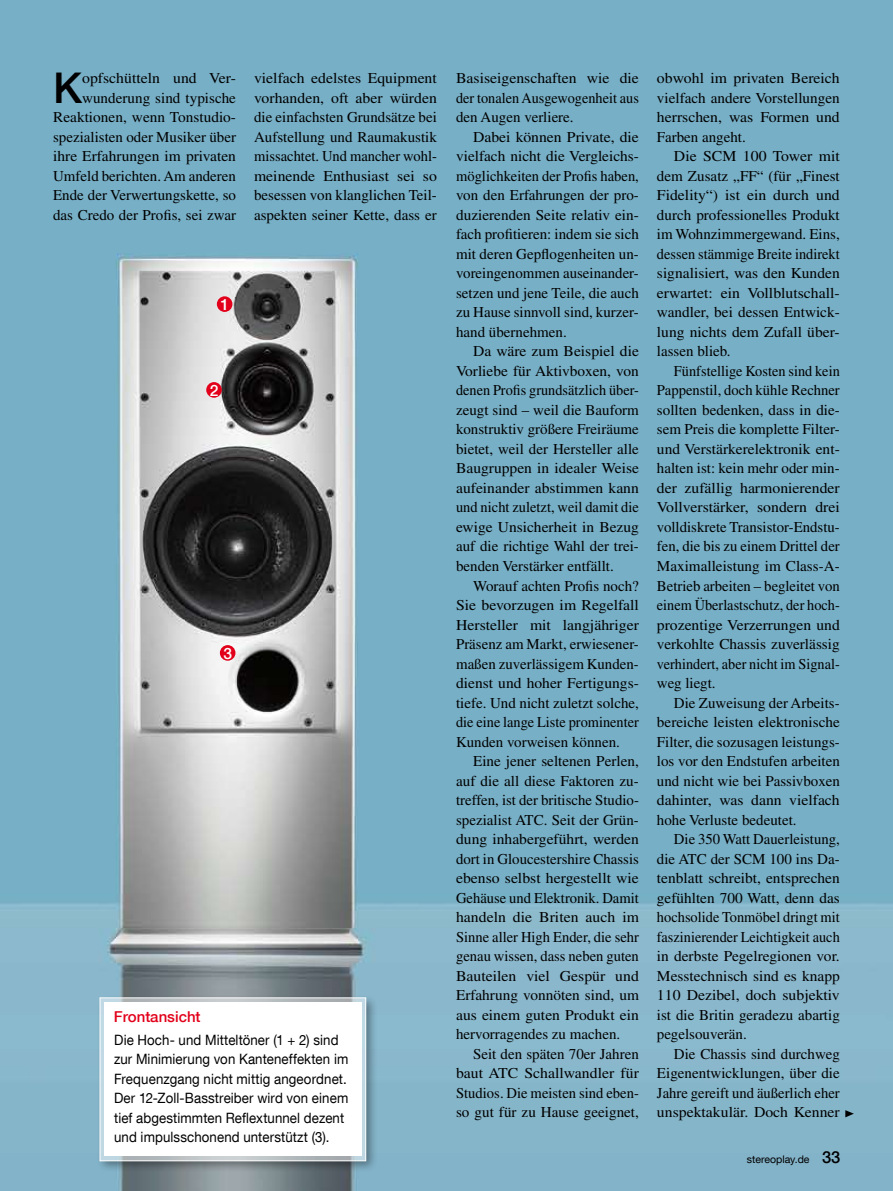
<style>
.page{position:relative;width:893px;height:1191px;background:#fff}
.page>*{position:absolute;margin:0;border:0;box-sizing:border-box;transform-origin:0 0}
.t1{font:500 42.3px "Helvetica Neue LT Com";color:#000}
.t2{font:500 15.6px "Helvetica Neue LT Com";color:#fff}
.t3{font:15px/19.5px "Times LT Std";color:#000;text-align:justify}
.t4{font:15px/19.5px "Times LT Std";color:#000;text-align:justify;scale:1.05 1}
.t5{font:15px/19.5px "Times LT Std";color:#000;text-align:justify;scale:.96 1}
.t6{font:15px/19.5px "Times LT Std";color:#000;text-align:justify;scale:1.04 1}
.t7{font:500 15px "Helvetica Neue LT Com";color:#e2001a}
.t8{font:14.25px/19.5px "Helvetica Neue LT Com";letter-spacing:.01em;color:#000;scale:.93 1}
.t9{font:10.5px "Helvetica Neue LT Com";color:#000}
.s1{font-weight:500;font-size:16.5px}
</style>
<div class="page">
<img style="left:0;top:0;width:893px;height:1191px">
<div style="left:96px;top:993px;width:282px;height:180px;background:#000;opacity:.75"></div>
<svg style="left:102px;top:999px;width:262px;height:160px;background:#c1ccd1"></svg>
<div style="left:100px;top:997px;width:266px;height:164px;border:1px solid #fff"></div>
<div style="left:104px;top:1002px;width:258px;height:153px;background:#fff"></div>
<div style="left:217px;top:296px;width:15px;height:16px;background:#e2001a;border-radius:50%"></div>
<div style="left:206px;top:382px;width:16px;height:16px;background:#e2001a;border-radius:50%"></div>
<div style="left:220px;top:645px;width:15px;height:15px;background:#e2001a;border-radius:50%"></div>
<svg style="left:845px;top:1110px;width:9px;height:7px"></svg>
<h1 class="t1" style="left:53px;top:62px;width:30px">K</h1>
<p class="t4" style="left:53px;top:68px;width:176px;text-align:right">opfschütteln und Ver&shy;wunderung sind typische<br>Reaktionen, wenn Tonstudio&shy;spezialisten oder Musiker über ihre Erfahrungen im privaten<br>Umfeld berichten. Am anderen<br>Ende der Verwertungskette, so das Credo der Profis, sei zwar</p>
<p class="t4" style="left:254px;top:68px;width:176px">vielfach edelstes Equipment vorhanden, oft aber würden die einfachsten Grundsätze bei Aufstellung und Raumakustik missachtet. Und mancher wohl&shy;meinende Enthusiast sei so besessen von klanglichen Teil&shy;aspekten seiner Kette, dass er</p>
<p class="t4" style="left:456px;top:68px;width:176px">Basiseigenschaften wie die der tonalen Ausgewogenheit aus den Augen verliere.</p>
<p class="t4" style="left:456px;top:127px;width:176px;text-indent:17px">Dabei können Private, die vielfach nicht die Vergleichs&shy;möglichkeiten der Profis haben, von den Erfahrungen der pro&shy;duzierenden Seite relativ ein&shy;fach profitieren: indem sie sich mit deren Gepflogenheiten un&shy;voreingenommen auseinander&shy;setzen und jene Teile, die auch zu Hause sinnvoll sind, kurzer&shy;hand übernehmen.</p>
<p class="t6" style="left:456px;top:341px;width:177px;text-indent:17px">Da wäre zum Beispiel die Vorliebe für Aktivboxen, von denen Profis grundsätzlich über&shy;zeugt sind – weil die Bauform konstruktiv größere Freiräume bietet, weil der Hersteller alle Baugruppen in idealer Weise aufeinander abstimmen kann und nicht zuletzt, weil damit die ewige Unsicherheit in Bezug auf die richtige Wahl der trei&shy;benden Verstärker entfällt.</p>
<p class="t3" style="left:456px;top:575px;width:184px;text-indent:17px">Worauf achten Profis noch?<br>Sie bevorzugen im Regelfall Hersteller mit langjähriger Präsenz am Markt, erwiesener&shy;maßen zuverlässigem Kunden&shy;dienst und hoher Fertigungs&shy;tiefe. Und nicht zuletzt solche, die eine lange Liste prominenter Kunden vorweisen können.</p>
<p class="t3" style="left:456px;top:751px;width:184px;text-indent:17px">Eine jener seltenen Perlen, auf die all diese Faktoren zu&shy;treffen, ist der britische Studio&shy;spezialist ATC. Seit der Grün&shy;dung inhabergeführt, werden dort in Gloucestershire Chassis ebenso selbst hergestellt wie Gehäuse und Elektronik. Damit handeln die Briten auch im Sinne aller High Ender, die sehr genau wissen, dass neben guten Bauteilen viel Gespür und Erfahrung vonnöten sind, um aus einem guten Produkt ein hervorragendes zu machen.</p>
<p class="t3" style="left:456px;top:1043px;width:184px;text-indent:17px">Seit den späten 70er Jahren baut ATC Schallwandler für Studios. Die meisten sind eben&shy;so gut für zu Hause geeignet,</p>
<p class="t2" style="left:220px;top:295px;width:10px">1</p>
<p class="t2" style="left:210px;top:380px;width:10px">2</p>
<p class="t2" style="left:223px;top:643px;width:10px">3</p>
<p class="t7" style="left:114px;top:1008px;width:88px">Frontansicht</p>
<p class="t8" style="left:114px;top:1029px;width:253px">Die Hoch- und Mitteltöner (1 + 2) sind zur Minimierung von Kanteneffekten im Frequenzgang nicht mittig angeordnet.<br>Der 12-Zoll-Basstreiber wird von einem tief abgestimmten Reflextunnel dezent und impulsschonend unterstützt (3).</p>
<p class="t4" style="left:657px;top:68px;width:176px">obwohl im privaten Bereich vielfach andere Vorstellungen herrschen, was Formen und Farben angeht.</p>
<p class="t4" style="left:657px;top:146px;width:176px;text-indent:17px">Die SCM 100 Tower mit dem Zusatz „FF“ (für „Finest Fidelity“) ist ein durch und durch professionelles Produkt im Wohnzimmergewand. Eins, dessen stämmige Breite indirekt signalisiert, was den Kunden erwartet: ein Vollblutschall&shy;wandler, bei dessen Entwick&shy;lung nichts dem Zufall über&shy;lassen blieb.</p>
<p class="t5" style="left:657px;top:361px;width:192px;text-indent:17px">Fünfstellige Kosten sind kein Pappenstil, doch kühle Rechner sollten bedenken, dass in die&shy;sem Preis die komplette Filter&shy;und Verstärkerelektronik ent&shy;halten ist: kein mehr oder min&shy;der zufällig harmonierender Vollverstärker, sondern drei volldiskrete Transistor-Endstu&shy;fen, die bis zu einem Drittel der Maximalleistung im Class-A-Betrieb arbeiten – begleitet von einem Überlastschutz, der hoch&shy;prozentige Verzerrungen und verkohlte Chassis zuverlässig verhindert, aber nicht im Signal&shy;weg liegt.</p>
<p class="t3" style="left:657px;top:692px;width:184px;text-indent:17px">Die Zuweisung der Arbeits&shy;bereiche leisten elektronische Filter, die sozusagen leistungs&shy;los vor den Endstufen arbeiten und nicht wie bei Passivboxen dahinter, was dann vielfach hohe Verluste bedeutet.</p>
<p class="t3" style="left:657px;top:829px;width:184px;text-indent:17px">Die 350 Watt Dauerleistung, die ATC der SCM 100 ins Da&shy;tenblatt schreibt, entsprechen gefühlten 700 Watt, denn das hochsolide Tonmöbel dringt mit faszinierender Leichtigkeit auch in derbste Pegelregionen vor.<br>Messtechnisch sind es knapp 110 Dezibel, doch subjektiv ist die Britin geradezu abartig pegelsouverän.</p>
<p class="t3" style="left:657px;top:1043px;width:184px;text-indent:17px">Die Chassis sind durchweg Eigenentwicklungen, über die Jahre gereift und äußerlich eher unspektakulär. Doch Kenner</p>
<p class="t9" style="left:747px;top:1152px;width:95px">stereoplay.de <span class="s1">33</span></p>
</div>
